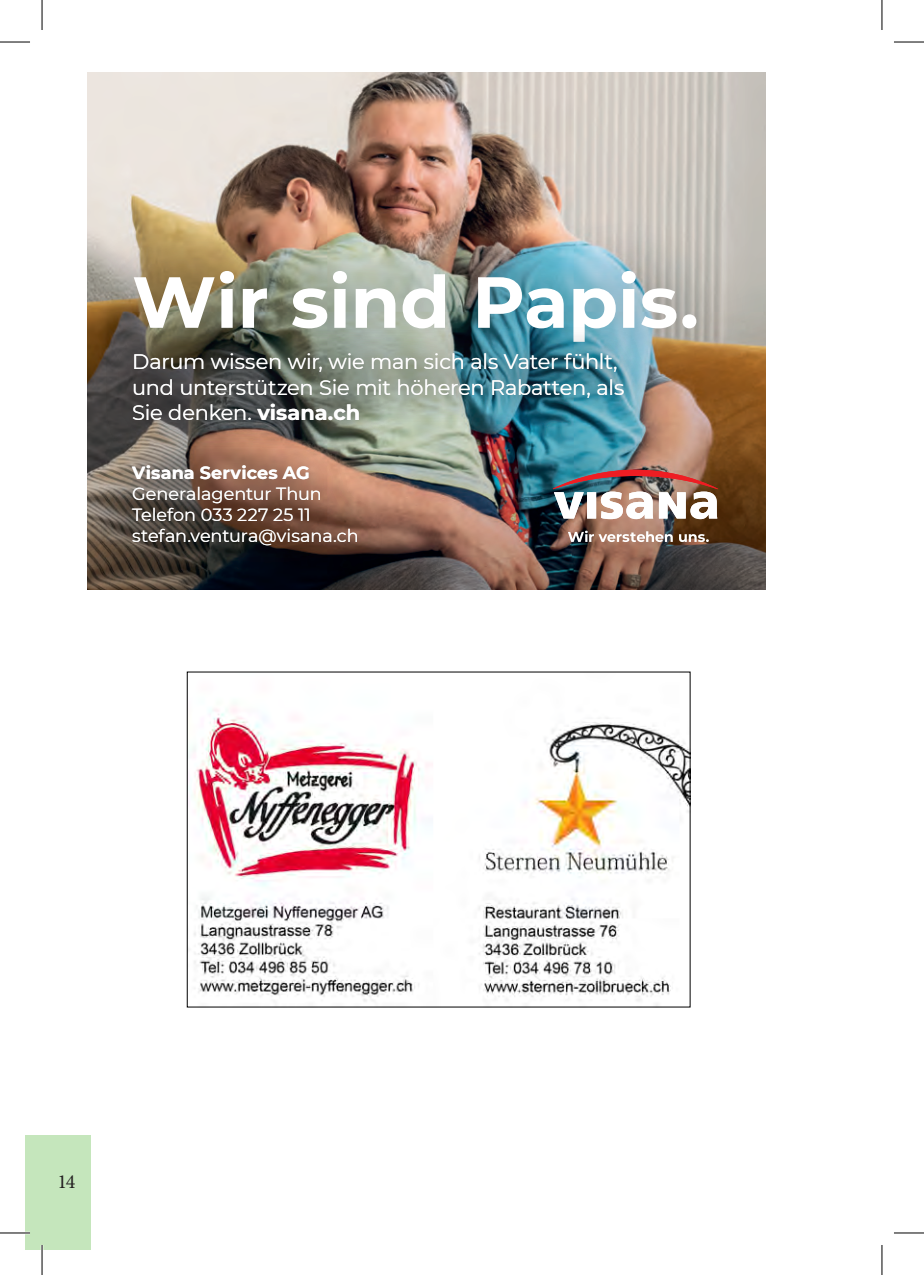
<style>
.page{position:relative;width:924px;height:1275px;background:#fff}
.page>*{position:absolute;margin:0;border:0;box-sizing:border-box;transform-origin:0 0}
.t1{font:700 72.2px "Montserrat";letter-spacing:-.005em;color:#fff}
.t2{font:20.8px/25px "Montserrat";letter-spacing:-.01em;color:#fff}
.t3{font:20px "Minion Pro";color:#231f20}
.t4{font:17.6px/21.2px "Montserrat";color:#fff}
.t5{font:700 17.6px "Montserrat";letter-spacing:.01em;color:#fff}
.s1{font-weight:700}
</style>
<div class="page">
<div style="left:25px;top:1135px;width:65px;height:115px;background:#c5e6bc"></div>
<img style="left:192px;top:708px;width:496px;height:297px">
<img style="left:87px;top:72px;width:678px;height:517px">
<img style="left:552px;top:470px;width:165px;height:49px">
<svg style="left:567px;top:530px;width:105px;height:12px"></svg>
<svg style="left:678px;top:534px;width:30px;height:8px"></svg>
<div style="left:87px;top:213px;width:666px;height:186px;background:#231f20;opacity:.6"></div>
<img style="left:105px;top:327px;width:544px;height:121px">
<div style="left:94px;top:427px;width:297px;height:157px;background:#231f20;opacity:.8"></div>
<hr style="left:0;top:1231px;width:30px;height:3px;background:#fff">
<hr style="left:41px;top:1245px;width:2px;height:30px;background:#fff">
<hr style="left:0;top:42px;width:30px;height:1px;background:#000">
<hr style="left:893px;top:42px;width:30px;height:1px;background:#000">
<hr style="left:0;top:1232px;width:30px;height:1px;background:#000">
<hr style="left:893px;top:1232px;width:30px;height:1px;background:#000">
<hr style="left:42px;top:0;width:1px;height:30px;background:#000">
<hr style="left:42px;top:1245px;width:1px;height:30px;background:#000">
<hr style="left:881px;top:0;width:1px;height:30px;background:#000">
<hr style="left:881px;top:1245px;width:1px;height:30px;background:#000">
<h1 class="t1" style="left:132px;top:250px;width:568px">Wir sind Papis.</h1>
<p class="t2" style="left:132px;top:349px;width:493px">Darum wissen wir, wie man sich als Vater fühlt, und unterstützen Sie mit höheren Rabatten, als<br>Sie denken. <span class="s1">visana.ch</span></p>
<p class="t5" style="left:132px;top:460px;width:179px">Visana Services AG</p>
<p class="t4" style="left:132px;top:482px;width:228px">Generalagentur Thun<br>Telefon 033 227 25 11 stefan.ventura@visana.ch</p>
<p class="t3" style="left:57px;top:1168px;width:20px">14</p>
</div>
